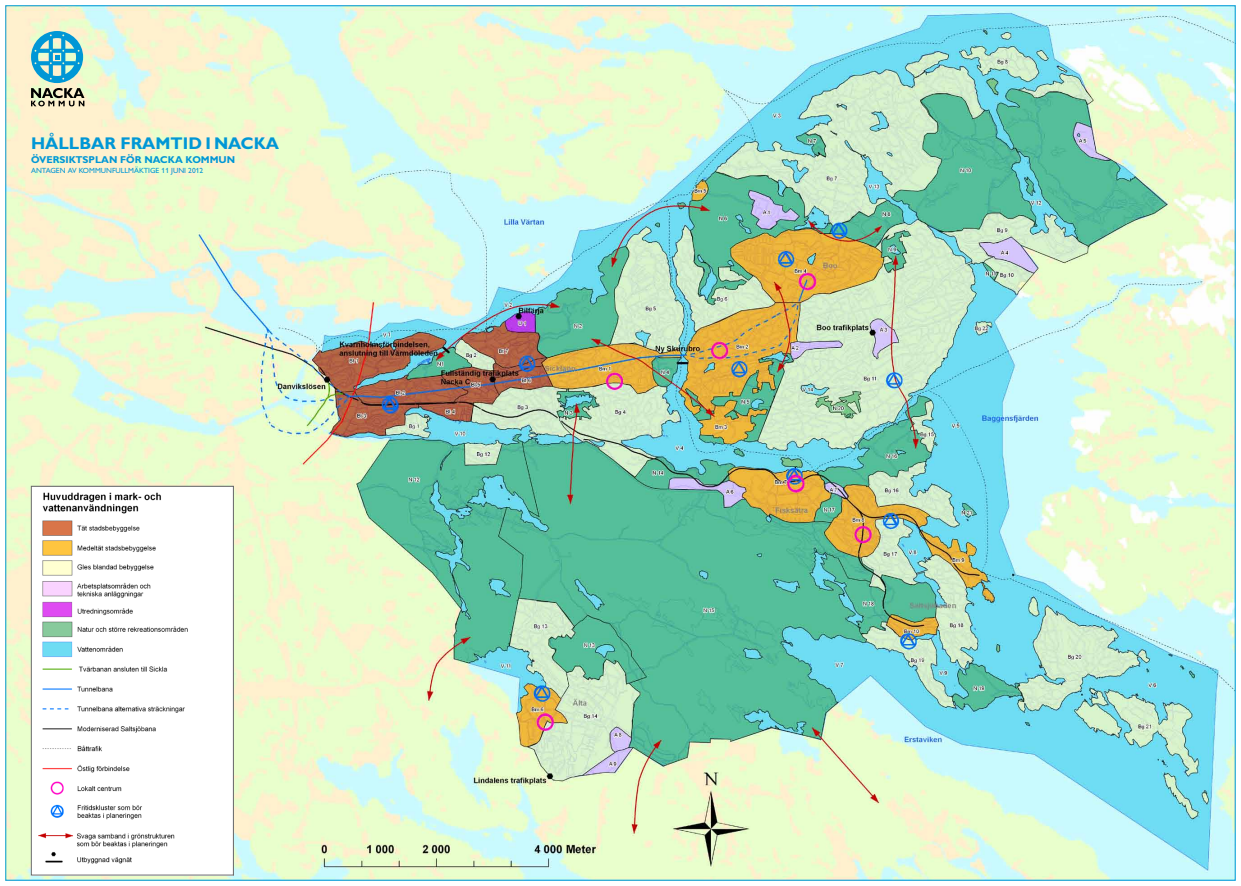
<style>
.page{position:relative;width:1241px;height:886px;background:#fff}
.page>*{position:absolute;margin:0;border:0;box-sizing:border-box;transform-origin:0 0}
.t1{font:700 17px "Gill Sans MT Std";color:#0097d6}
.t2{font:700 10px "Gill Sans MT Std";color:#0097d6}
.t3{font:500 7.5px "Gill Sans MT For Nacka";color:#0097d6}
</style>
<div class="page">
<img style="left:7px;top:7px;width:1226px;height:872px">
<svg style="left:31px;top:31px;width:53px;height:75px"></svg>
<img style="left:33px;top:488px;width:199px;height:385px">
<div style="left:31px;top:486px;width:203px;height:389px;border:1px solid #696a6b"></div>
<h1 class="t1" style="left:31px;top:133px;width:250px">HÅLLBAR FRAMTID I NACKA</h1>
<h2 class="t2" style="left:31px;top:153px;width:206px">ÖVERSIKTSPLAN FÖR NACKA KOMMUN</h2>
<p class="t3" style="left:31px;top:166px;width:174px">ANTAGEN AV KOMMUNFULLMÄKTIGE 11 JUNI 2012</p>
</div>
